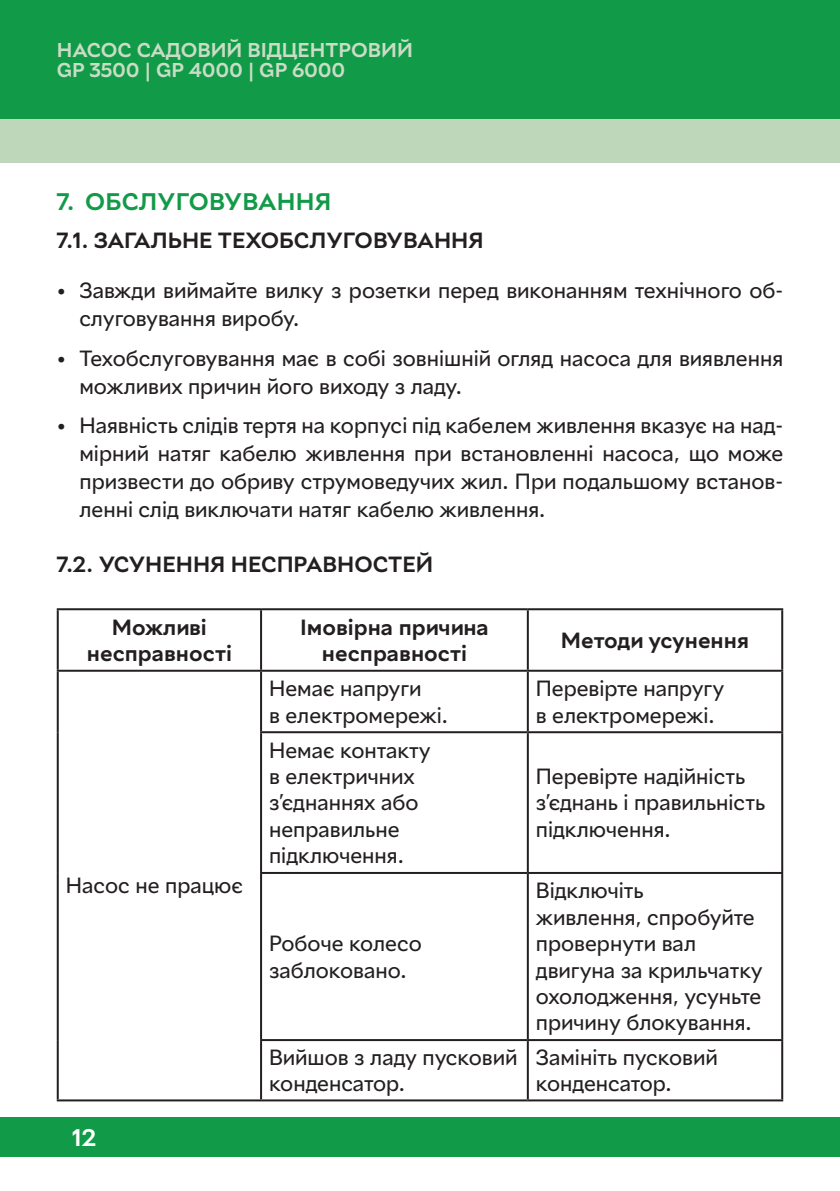
<style>
.page{position:relative;width:840px;height:1191px;background:#fff}
.page>*{position:absolute;margin:0;border:0;box-sizing:border-box;transform-origin:0 0}
.Раздел{font:700 24px "Rozetka";letter-spacing:.01em;color:#119a48}
.t1{font:700 24px "Rozetka";color:#fff}
.таблиці{font:22px/26.4px "Rozetka";color:#231f20}
.таблиці-2{font:700 22px/26.4px "Rozetka";color:#231f20;text-align:center}
.Подраздел{font:700 22px "Rozetka";color:#231f20}
.t2{font:700 20px/20px "Rozetka";color:#c9ddc6}
</style>
<div class="page">
<div style="left:0;top:0;width:839px;height:119px;background:#119a48"></div>
<div style="left:0;top:1117px;width:839px;height:40px;background:#119a48"></div>
<div style="left:0;top:119px;width:839px;height:44px;background:#bed7bb"></div>
<hr style="left:839px;top:119px;width:1px;height:44px;background:#bed7bb">
<hr style="left:57px;top:608px;width:204px;height:2px;background:#231f20">
<hr style="left:57px;top:610px;width:2px;height:59px;background:#231f20">
<hr style="left:261px;top:608px;width:266px;height:2px;background:#231f20">
<hr style="left:260px;top:610px;width:2px;height:59px;background:#231f20">
<hr style="left:527px;top:608px;width:255px;height:2px;background:#231f20">
<hr style="left:526px;top:610px;width:2px;height:59px;background:#231f20">
<hr style="left:780px;top:610px;width:2px;height:59px;background:#231f20">
<hr style="left:57px;top:669px;width:204px;height:2px;background:#231f20">
<hr style="left:57px;top:671px;width:2px;height:61px;background:#231f20">
<hr style="left:261px;top:669px;width:266px;height:2px;background:#231f20">
<hr style="left:260px;top:671px;width:2px;height:60px;background:#231f20">
<hr style="left:527px;top:669px;width:255px;height:2px;background:#231f20">
<hr style="left:526px;top:671px;width:2px;height:60px;background:#231f20">
<hr style="left:780px;top:671px;width:2px;height:60px;background:#231f20">
<hr style="left:57px;top:732px;width:2px;height:141px;background:#231f20">
<hr style="left:260px;top:731px;width:267px;height:2px;background:#231f20">
<hr style="left:260px;top:733px;width:2px;height:139px;background:#231f20">
<hr style="left:527px;top:731px;width:255px;height:2px;background:#231f20">
<hr style="left:526px;top:733px;width:2px;height:139px;background:#231f20">
<hr style="left:780px;top:733px;width:2px;height:139px;background:#231f20">
<hr style="left:57px;top:873px;width:2px;height:167px;background:#231f20">
<hr style="left:260px;top:872px;width:267px;height:2px;background:#231f20">
<hr style="left:260px;top:874px;width:2px;height:165px;background:#231f20">
<hr style="left:527px;top:872px;width:255px;height:2px;background:#231f20">
<hr style="left:526px;top:874px;width:2px;height:165px;background:#231f20">
<hr style="left:780px;top:874px;width:2px;height:165px;background:#231f20">
<hr style="left:57px;top:1040px;width:2px;height:59px;background:#231f20">
<hr style="left:260px;top:1039px;width:267px;height:2px;background:#231f20">
<hr style="left:260px;top:1041px;width:2px;height:58px;background:#231f20">
<hr style="left:527px;top:1039px;width:255px;height:2px;background:#231f20">
<hr style="left:526px;top:1041px;width:2px;height:58px;background:#231f20">
<hr style="left:780px;top:1041px;width:2px;height:58px;background:#231f20">
<hr style="left:57px;top:1099px;width:204px;height:2px;background:#231f20">
<hr style="left:261px;top:1099px;width:266px;height:2px;background:#231f20">
<hr style="left:527px;top:1099px;width:255px;height:2px;background:#231f20">
<p class="t2" style="left:57px;top:40px;width:357px">НАСОС САДОВИЙ ВІДЦЕНТРОВИЙ<br>GP 3500 | GP 4000 | GP 6000</p>
<p class="Раздел" style="left:57px;top:188px;width:276px">7. ОБСЛУГОВУВАННЯ</p>
<p class="Подраздел" style="left:57px;top:227px;width:428px">7.1. ЗАГАЛЬНЕ ТЕХОБСЛУГОВУВАННЯ</p>
<p class="таблиці" style="left:79px;top:277px;width:704px;line-height:28px;text-indent:-23px">• Завжди виймайте вилку з розетки перед виконанням технічного об&shy;слуговування виробу.</p>
<p class="таблиці" style="left:79px;top:344px;width:704px;line-height:28px;text-indent:-23px">• Техобслуговування має в собі зовнішній огляд насоса для виявлення можливих причин його виходу з ладу.</p>
<p class="таблиці" style="left:79px;top:412px;width:705px;line-height:28px;text-align:justify;text-indent:-23px">• Наявність слідів тертя на корпусі під кабелем живлення вказує на над&shy;мірний натяг кабелю живлення при встановленні насоса, що може призвести до обриву струмоведучих жил. При подальшому встанов&shy;ленні слід виключати натяг кабелю живлення.</p>
<p class="Подраздел" style="left:57px;top:551px;width:378px">7.2. УСУНЕННЯ НЕСПРАВНОСТЕЙ</p>
<p class="таблиці-2" style="left:87px;top:614px;width:146px">Можливі несправності</p>
<p class="таблиці-2" style="left:300px;top:614px;width:190px">Імовірна причина несправності</p>
<p class="таблиці-2" style="left:560px;top:627px;width:189px">Методи усунення</p>
<p class="таблиці" style="left:66px;top:873px;width:179px">Насос не працює</p>
<p class="t1" style="left:72px;top:1123px;width:26px">12</p>
<p class="таблиці" style="left:269px;top:675px;width:180px">Немає напруги<br>в електромережі.</p>
<p class="таблиці" style="left:535px;top:675px;width:190px">Перевірте напругу в електромережі.</p>
<p class="таблиці" style="left:269px;top:737px;width:163px">Немає контакту в електричних з’єднаннях або неправильне підключення.</p>
<p class="таблиці" style="left:535px;top:763px;width:231px">Перевірте надійність з’єднань і правильність підключення.</p>
<p class="таблиці" style="left:269px;top:930px;width:154px">Робоче колесо заблоковано.</p>
<p class="таблиці" style="left:535px;top:877px;width:228px">Відключіть<br>живлення, спробуйте провернути вал двигуна за крильчатку охолодження, усуньте причину блокування.</p>
<p class="таблиці" style="left:269px;top:1044px;width:250px">Вийшов з ладу пусковий конденсатор.</p>
<p class="таблиці" style="left:535px;top:1044px;width:183px">Замініть пусковий конденсатор.</p>
</div>
